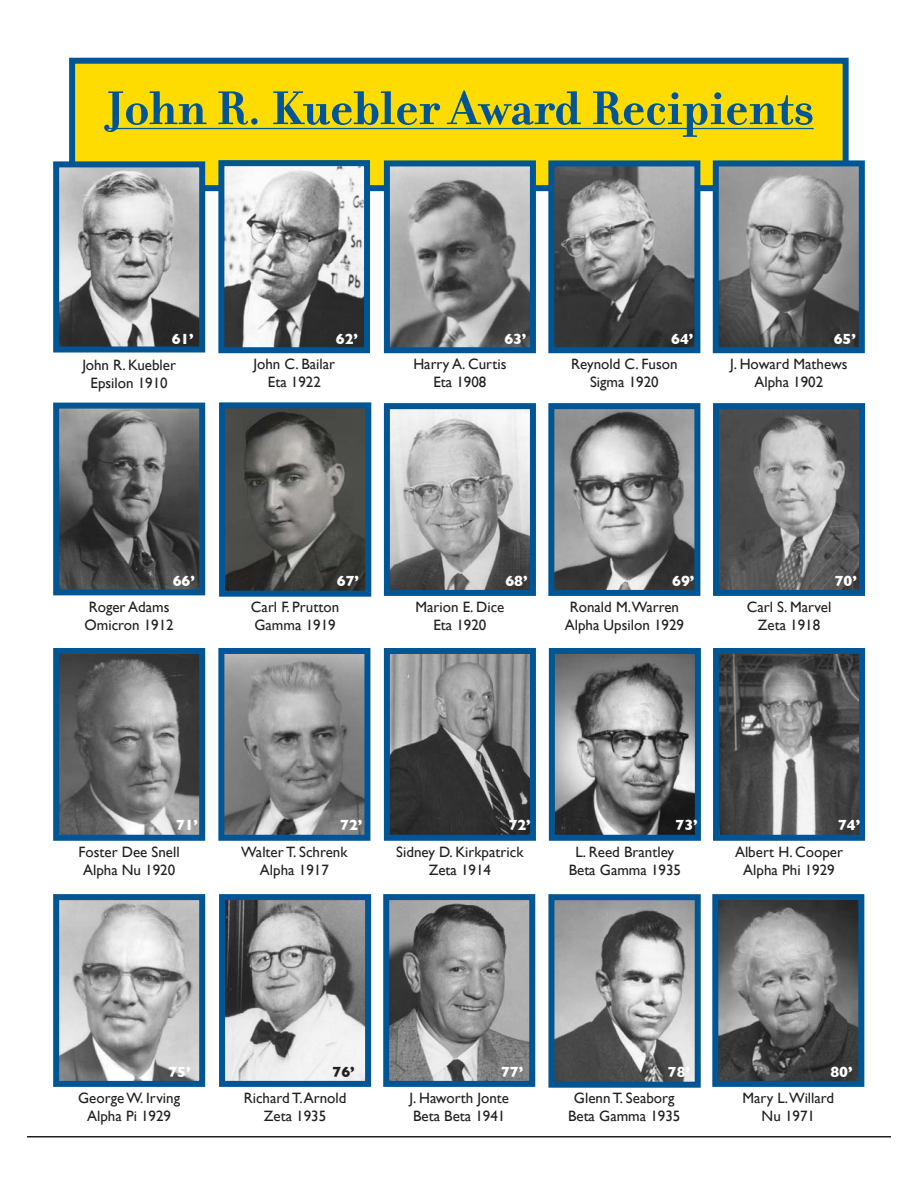
<style>
.page{position:relative;width:918px;height:1188px;background:#fff}
.page>*{position:absolute;margin:0;border:0;box-sizing:border-box;transform-origin:0 0}
.t1{font:700 51px "Filosofia";color:#005594}
.t2{font:15px "Gill Sans";color:#231f20}
.t3{font:700 15px "Gill Sans";letter-spacing:-.01em;color:#fff}
.t4{font:700 15px "Gill Sans";color:#231f20}
</style>
<div class="page">
<hr style="left:27px;top:1136px;width:864px;height:1px;background:#231f20">
<div style="left:69px;top:58px;width:780px;height:133px;background:#ffdc01;border:6px solid #005594"></div>
<img style="left:60px;top:168px;width:138px;height:177px">
<div style="left:53px;top:161px;width:152px;height:191px;border:6px solid #005594"></div>
<img style="left:225px;top:167px;width:138px;height:179px">
<div style="left:218px;top:160px;width:152px;height:193px;border:6px solid #005594"></div>
<img style="left:60px;top:410px;width:138px;height:178px">
<div style="left:53px;top:403px;width:152px;height:192px;border:6px solid #005594"></div>
<img style="left:60px;top:655px;width:138px;height:179px">
<div style="left:53px;top:648px;width:152px;height:193px;border:6px solid #005594"></div>
<img style="left:60px;top:901px;width:138px;height:179px">
<div style="left:53px;top:894px;width:152px;height:193px;border:6px solid #005594"></div>
<img style="left:391px;top:167px;width:138px;height:179px">
<div style="left:384px;top:160px;width:152px;height:193px;border:6px solid #005594"></div>
<img style="left:555px;top:167px;width:138px;height:179px">
<div style="left:548px;top:160px;width:152px;height:193px;border:6px solid #005594"></div>
<img style="left:720px;top:167px;width:138px;height:179px">
<div style="left:713px;top:160px;width:152px;height:193px;border:6px solid #005594"></div>
<img style="left:391px;top:410px;width:138px;height:179px">
<div style="left:384px;top:403px;width:152px;height:193px;border:6px solid #005594"></div>
<img style="left:555px;top:410px;width:138px;height:179px">
<div style="left:548px;top:403px;width:152px;height:193px;border:6px solid #005594"></div>
<img style="left:720px;top:410px;width:138px;height:179px">
<div style="left:713px;top:403px;width:152px;height:193px;border:6px solid #005594"></div>
<img style="left:225px;top:655px;width:138px;height:179px">
<div style="left:218px;top:648px;width:152px;height:193px;border:6px solid #005594"></div>
<img style="left:391px;top:655px;width:138px;height:179px">
<div style="left:384px;top:648px;width:152px;height:193px;border:6px solid #005594"></div>
<img style="left:556px;top:655px;width:138px;height:179px">
<div style="left:549px;top:648px;width:152px;height:193px;border:6px solid #005594"></div>
<img style="left:720px;top:655px;width:138px;height:179px">
<div style="left:713px;top:648px;width:152px;height:193px;border:6px solid #005594"></div>
<img style="left:226px;top:901px;width:138px;height:179px">
<div style="left:219px;top:894px;width:152px;height:193px;border:6px solid #005594"></div>
<img style="left:390px;top:901px;width:138px;height:179px">
<div style="left:383px;top:894px;width:152px;height:193px;border:6px solid #005594"></div>
<img style="left:719px;top:901px;width:138px;height:179px">
<div style="left:712px;top:894px;width:152px;height:193px;border:6px solid #005594"></div>
<img style="left:555px;top:901px;width:139px;height:180px">
<div style="left:548px;top:894px;width:153px;height:194px;border:6px solid #005594"></div>
<img style="left:226px;top:409px;width:138px;height:181px">
<div style="left:219px;top:402px;width:152px;height:195px;border:6px solid #005594"></div>
<hr style="left:106px;top:128px;width:708px;height:1px;background:#005594">
<p class="t1" style="left:106px;top:78px;width:709px">John R. Kuebler Award Recipients</p>
<p class="t3" style="left:172px;top:331px;width:24px">61’</p>
<p class="t2" style="left:82px;top:356px;width:95px">John R. Kuebler</p>
<p class="t2" style="left:91px;top:374px;width:79px">Epsilon 1910</p>
<p class="t3" style="left:336px;top:331px;width:24px">62’</p>
<p class="t3" style="left:504px;top:331px;width:24px">63’</p>
<p class="t3" style="left:671px;top:331px;width:24px">64’</p>
<p class="t3" style="left:834px;top:330px;width:24px">65’</p>
<p class="t2" style="left:254px;top:356px;width:83px">John C. Bailar</p>
<p class="t2" style="left:268px;top:374px;width:55px">Eta 1922</p>
<p class="t2" style="left:413px;top:356px;width:95px">Harry A. Curtis</p>
<p class="t2" style="left:433px;top:374px;width:55px">Eta 1908</p>
<p class="t2" style="left:571px;top:356px;width:108px">Reynold C. Fuson</p>
<p class="t2" style="left:590px;top:374px;width:70px">Sigma 1920</p>
<p class="t2" style="left:730px;top:356px;width:119px">J. Howard Mathews</p>
<p class="t2" style="left:754px;top:374px;width:70px">Alpha 1902</p>
<p class="t3" style="left:173px;top:572px;width:24px">66’</p>
<p class="t3" style="left:337px;top:572px;width:24px">67’</p>
<p class="t3" style="left:505px;top:572px;width:24px">68’</p>
<p class="t3" style="left:672px;top:572px;width:24px">69’</p>
<p class="t3" style="left:835px;top:572px;width:24px">70’</p>
<p class="t2" style="left:89px;top:598px;width:82px">Roger Adams</p>
<p class="t2" style="left:85px;top:616px;width:91px">Omicron 1912</p>
<p class="t2" style="left:251px;top:598px;width:90px">Carl F. Prutton</p>
<p class="t2" style="left:254px;top:616px;width:83px">Gamma 1919</p>
<p class="t2" style="left:415px;top:598px;width:91px">Marion E. Dice</p>
<p class="t2" style="left:433px;top:616px;width:55px">Eta 1920</p>
<p class="t2" style="left:570px;top:598px;width:111px">Ronald M.Warren</p>
<p class="t2" style="left:565px;top:616px;width:121px">Alpha Upsilon 1929</p>
<p class="t2" style="left:747px;top:598px;width:86px">Carl S. Marvel</p>
<p class="t2" style="left:758px;top:616px;width:64px">Zeta 1918</p>
<p class="t3" style="left:176px;top:817px;width:24px">71’</p>
<p class="t3" style="left:340px;top:817px;width:24px">72’</p>
<p class="t3" style="left:509px;top:817px;width:24px">72’</p>
<p class="t3" style="left:676px;top:817px;width:24px">73’</p>
<p class="t3" style="left:838px;top:816px;width:24px">74’</p>
<p class="t2" style="left:79px;top:843px;width:103px">Foster Dee Snell</p>
<p class="t2" style="left:83px;top:861px;width:94px">Alpha Nu 1920</p>
<p class="t2" style="left:241px;top:843px;width:108px">Walter T. Schrenk</p>
<p class="t2" style="left:260px;top:861px;width:70px">Alpha 1917</p>
<p class="t2" style="left:396px;top:843px;width:129px">Sidney D. Kirkpatrick</p>
<p class="t2" style="left:429px;top:861px;width:64px">Zeta 1914</p>
<p class="t2" style="left:576px;top:843px;width:100px">L. Reed Brantley</p>
<p class="t2" style="left:569px;top:861px;width:114px">Beta Gamma 1935</p>
<p class="t2" style="left:735px;top:843px;width:110px">Albert H. Cooper</p>
<p class="t2" style="left:743px;top:861px;width:93px">Alpha Phi 1929</p>
<p class="t3" style="left:168px;top:1063px;width:24px">75’</p>
<p class="t4" style="left:333px;top:1063px;width:24px">76’</p>
<p class="t3" style="left:501px;top:1063px;width:24px">77’</p>
<p class="t3" style="left:668px;top:1063px;width:24px">78’</p>
<p class="t3" style="left:831px;top:1063px;width:24px">80’</p>
<p class="t2" style="left:78px;top:1089px;width:103px">George W. Irving</p>
<p class="t2" style="left:87px;top:1107px;width:85px">Alpha Pi 1929</p>
<p class="t2" style="left:244px;top:1089px;width:104px">Richard T. Arnold</p>
<p class="t2" style="left:264px;top:1107px;width:64px">Zeta 1935</p>
<p class="t2" style="left:409px;top:1089px;width:101px">J. Haworth Jonte</p>
<p class="t2" style="left:413px;top:1107px;width:94px">Beta Beta 1941</p>
<p class="t2" style="left:574px;top:1089px;width:102px">Glenn T. Seaborg</p>
<p class="t2" style="left:568px;top:1107px;width:114px">Beta Gamma 1935</p>
<p class="t2" style="left:742px;top:1089px;width:93px">Mary L.Willard</p>
<p class="t2" style="left:762px;top:1107px;width:55px">Nu 1971</p>
</div>
